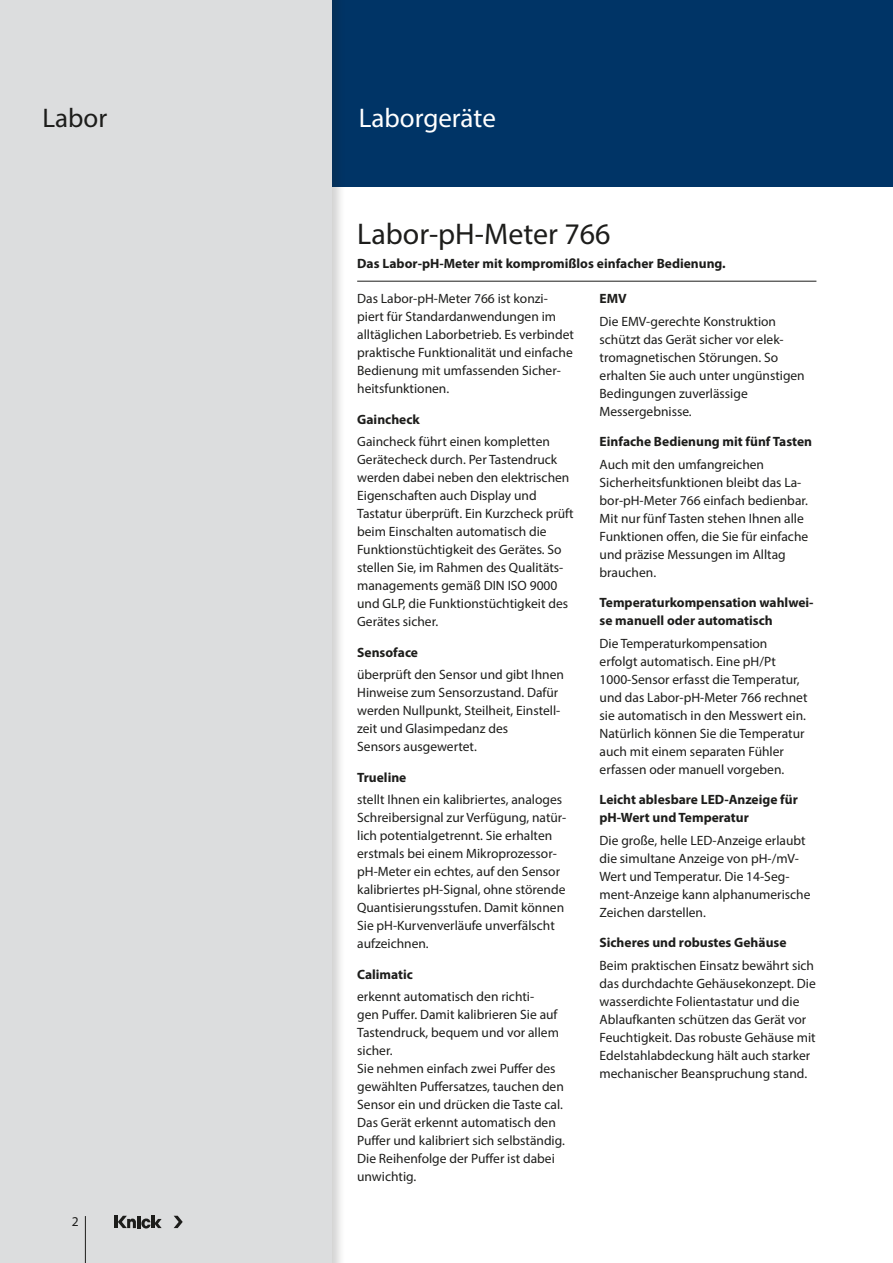
<style>
.page{position:relative;width:893px;height:1263px;background:#fff}
.page>*{position:absolute;margin:0;border:0;box-sizing:border-box;transform-origin:0 0}
.Produktreihe{font:30px "Myriad Pro";color:#1d1d1b}
.Produktgruppe{font:27px "Myriad Pro";color:#fff}
.Produktbereiche{font:27px "Myriad Pro";color:#1d1d1b}
.Text{font:13.5px/18px "Myriad Pro";color:#1d1d1b}
.Zwischenüberschrift{font:700 13.5px/18px "Myriad Pro";color:#1d1d1b}
.Subhead_Produkt{font:700 13.5px "Myriad Pro";color:#1d1d1b}
</style>
<div class="page">
<div style="left:332px;top:0;width:561px;height:187px;background:#003466"></div>
<div style="left:0;top:0;width:346px;height:1263px;background:#1d1d1b;opacity:.2"></div>
<div style="left:0;top:0;width:332px;height:1263px;background:#dcddde"></div>
<hr style="left:114px;top:1216px;width:4px;height:12px;background:#1d1d1b">
<svg style="left:174px;top:1216px;width:9px;height:12px"></svg>
<svg style="left:118px;top:1216px;width:44px;height:12px"></svg>
<hr style="left:85px;top:1216px;width:1px;height:47px;background:#1d1d1b">
<hr style="left:357px;top:281px;width:459px;height:1px;background:#1d1d1b">
<p class="Produktbereiche" style="left:43px;top:101px;width:66px">Labor</p>
<p class="Produktgruppe" style="left:359px;top:101px;width:139px">Laborgeräte</p>
<p class="Text" style="left:72px;top:1212px;width:8px">2</p>
<p class="Produktreihe" style="left:357px;top:216px;width:255px">Labor-pH-Meter 766</p>
<p class="Subhead_Produkt" style="left:357px;top:255px;width:370px">Das Labor-pH-Meter mit kompromißlos einfacher Bedienung.</p>
<p class="Text" style="left:357px;top:289px;width:218px">Das Labor-pH-Meter 766 ist konzi&shy;piert für Standardanwendungen im alltäglichen Laborbetrieb. Es verbindet praktische Funktionalität und einfache Bedienung mit umfassenden Sicher&shy;heitsfunktionen.</p>
<p class="Zwischenüberschrift" style="left:357px;top:410px;width:64px">Gaincheck</p>
<p class="Text" style="left:357px;top:432px;width:218px">Gaincheck führt einen kompletten Gerätecheck durch. Per Tastendruck werden dabei neben den elektrischen Eigenschaften auch Display und Tastatur überprüft. Ein Kurzcheck prüft beim Einschalten automatisch die Funktionstüchtigkeit des Gerätes. So stellen Sie, im Rahmen des Qualitäts&shy;managements gemäß DIN ISO 9000 und GLP, die Funktionstüchtigkeit des Gerätes sicher.</p>
<p class="Zwischenüberschrift" style="left:357px;top:643px;width:62px">Sensoface</p>
<p class="Text" style="left:357px;top:665px;width:208px">überprüft den Sensor und gibt Ihnen<br>Hinweise zum Sensorzustand. Dafür werden Nullpunkt, Steilheit, Einstell&shy;zeit und Glasimpedanz des<br>Sensors ausgewertet.</p>
<p class="Zwischenüberschrift" style="left:357px;top:768px;width:51px">Trueline</p>
<p class="Text" style="left:357px;top:791px;width:211px">stellt Ihnen ein kalibriertes, analoges Schreibersignal zur Verfügung, natür&shy;lich potentialgetrennt. Sie erhalten erstmals bei einem Mikroprozessor&shy;pH-Meter ein echtes, auf den Sensor kalibriertes pH-Signal, ohne störende Quantisierungsstufen. Damit können Sie pH-Kurvenverläufe unverfälscht aufzeichnen.</p>
<p class="Zwischenüberschrift" style="left:357px;top:965px;width:57px">Calimatic</p>
<p class="Text" style="left:357px;top:988px;width:203px">erkennt automatisch den richti-<br>gen Puffer. Damit kalibrieren Sie auf<br>Tastendruck, bequem und vor allem sicher.</p>
<p class="Text" style="left:357px;top:1060px;width:209px">Sie nehmen einfach zwei Puffer des gewählten Puffersatzes, tauchen den Sensor ein und drücken die Taste cal.<br>Das Gerät erkennt automatisch den Puffer und kalibriert sich selbständig.<br>Die Reihenfolge der Puffer ist dabei unwichtig.</p>
<p class="Zwischenüberschrift" style="left:600px;top:289px;width:29px">EMV</p>
<p class="Text" style="left:600px;top:312px;width:207px">Die EMV-gerechte Konstruktion schützt das Gerät sicher vor elek&shy;tromagnetischen Störungen. So erhalten Sie auch unter ungünstigen<br>Bedingungen zuverlässige<br>Messergebnisse.</p>
<p class="Zwischenüberschrift" style="left:600px;top:432px;width:214px">Einfache Bedienung mit fünf Tasten</p>
<p class="Text" style="left:600px;top:455px;width:210px">Auch mit den umfangreichen<br>Sicherheitsfunktionen bleibt das La&shy;bor-pH-Meter 766 einfach bedienbar.<br>Mit nur fünf Tasten stehen Ihnen alle<br>Funktionen offen, die Sie für einfache und präzise Messungen im Alltag brauchen.</p>
<p class="Zwischenüberschrift" style="left:600px;top:593px;width:215px">Temperaturkompensation wahlwei&shy;se manuell oder automatisch</p>
<p class="Text" style="left:600px;top:634px;width:169px">Die Temperaturkompensation</p>
<p class="Text" style="left:600px;top:652px;width:209px">erfolgt automatisch. Eine pH/Pt 1000-Sensor erfasst die Temperatur, und das Labor-pH-Meter 766 rechnet sie automatisch in den Messwert ein.<br>Natürlich können Sie die Temperatur auch mit einem separaten Fühler erfassen oder manuell vorgeben.</p>
<p class="Zwischenüberschrift" style="left:600px;top:790px;width:200px">Leicht ablesbare LED-Anzeige für pH-Wert und Temperatur</p>
<p class="Text" style="left:600px;top:831px;width:212px">Die große, helle LED-Anzeige erlaubt die simultane Anzeige von pH-/mV-<br>Wert und Temperatur. Die 14-Seg&shy;ment-Anzeige kann alphanumerische<br>Zeichen darstellen.</p>
<p class="Zwischenüberschrift" style="left:600px;top:933px;width:188px">Sicheres und robustes Gehäuse</p>
<p class="Text" style="left:600px;top:956px;width:218px">Beim praktischen Einsatz bewährt sich das durchdachte Gehäusekonzept. Die wasserdichte Folientastatur und die Ablaufkanten schützen das Gerät vor Feuchtigkeit. Das robuste Gehäuse mit Edelstahlabdeckung hält auch starker mechanischer Beanspruchung stand.</p>
</div>
